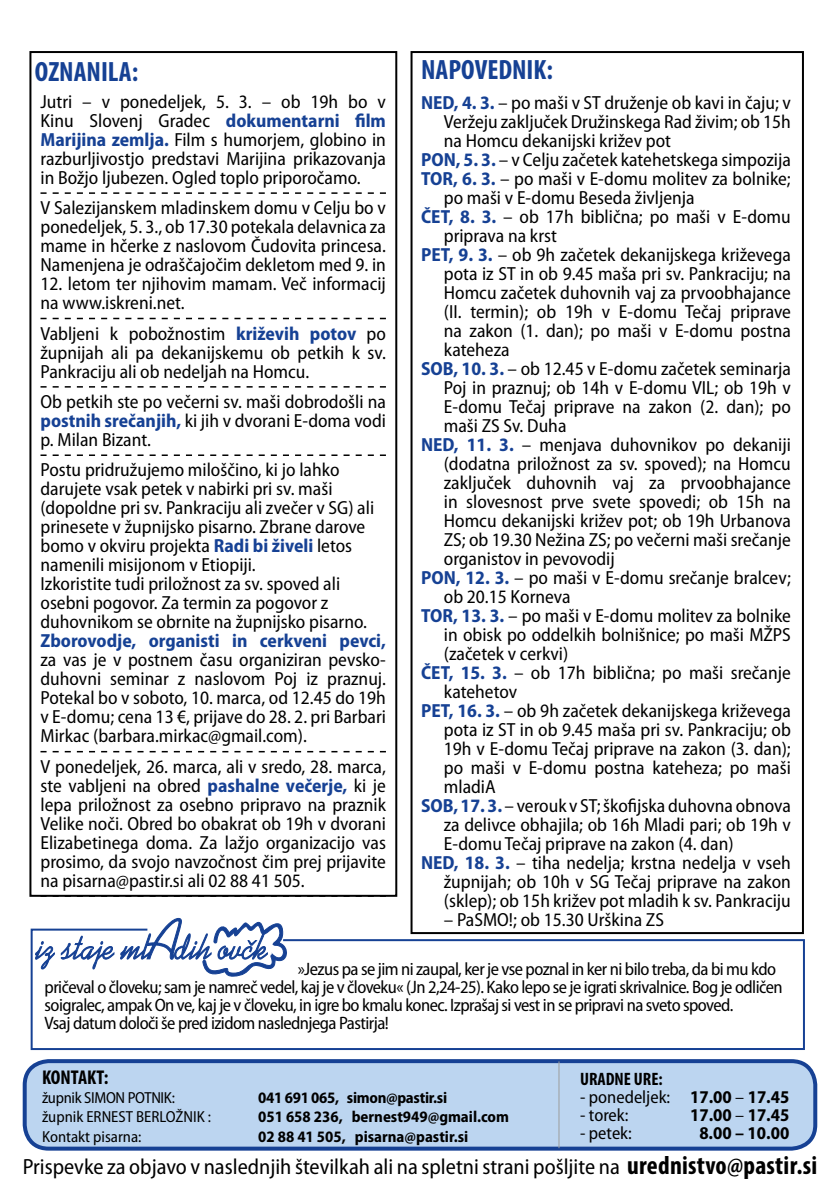
<style>
.page{position:relative;width:840px;height:1191px;background:#fff}
.page>*{position:absolute;margin:0;border:0;box-sizing:border-box;transform-origin:0 0}
.t1{font:700 condensed 28px "Myriad Pro";color:#164194}
.t2{font:semi-condensed 22px "Myriad Pro";color:#000}
.t3{font:700 condensed 20px "Myriad Pro";color:#000}
.t4{font:semi-condensed 19px/19px "Myriad Pro";color:#000;text-align:justify}
.t5{font:700 semi-condensed 19px "Myriad Pro";color:#164194}
.t6{font:semi-condensed 18px/18px "Myriad Pro";letter-spacing:-.03em;color:#000}
.t7{font:semi-condensed 18px "Myriad Pro";color:#000}
.t8{font:700 semi-condensed 18px "Myriad Pro";color:#000}
.t9{font:700 condensed 18px "Myriad Pro";color:#000}
.t10{font:700 semi-condensed 16px "Myriad Pro";color:#000}
.t11{font:semi-condensed 16px "Myriad Pro";color:#000}
.t12{font:700 semi-condensed 16px "Myriad Pro";letter-spacing:-.02em;color:#000}
.t13{font:semi-condensed 16px "Myriad Pro";letter-spacing:-.02em;color:#000}
.s1{font-weight:700;color:#164194}
.s2{font-weight:700}
.s3{font-weight:400}
.s4{font-weight:700;font-stretch:condensed;font-size:26px}
</style>
<div class="page">
<div style="left:25px;top:1061px;width:789px;height:87px;background:#bcd5f0;border-radius:24px"></div>
<div style="left:23px;top:1059px;width:793px;height:91px;border:4px solid #164194;border-radius:24px"></div>
<hr style="left:558px;top:1061px;width:1px;height:87px;background:#9d9d9c">
<div style="left:29px;top:51px;width:368px;height:845px;border:2px solid #000"></div>
<svg style="left:40px;top:192px;width:346px;height:2px"></svg>
<svg style="left:40px;top:318px;width:346px;height:1px"></svg>
<svg style="left:40px;top:386px;width:346px;height:1px"></svg>
<svg style="left:40px;top:454px;width:346px;height:2px"></svg>
<svg style="left:40px;top:751px;width:346px;height:1px"></svg>
<svg style="left:40px;top:895px;width:346px;height:1px"></svg>
<svg style="left:165px;top:917px;width:118px;height:10px"></svg>
<svg style="left:30px;top:927px;width:775px;height:124px"></svg>
<h1 class="t1" style="left:35px;top:54px;width:105px">OZNANILA:</h1>
<h1 class="t1" style="left:421px;top:53px;width:133px">NAPOVEDNIK:</h1>
<p class="t4" style="left:40px;top:92px;width:347px">Jutri – v ponedeljek, 5. 3. – ob 19h bo v Kinu Slovenj Gradec <span class="s1">dokumentarni film Marijina zemlja.</span> Film s humorjem, globino in razburljivostjo predstavi Marijina prikazovanja in Božjo ljubezen. Ogled toplo priporočamo.</p>
<p class="t4" style="left:40px;top:199px;width:347px">V Salezijanskem mladinskem domu v Celju bo v ponedeljek, 5. 3., ob 17.30 potekala delavnica za mame in hčerke z naslovom Čudovita princesa.<br>Namenjena je odraščajočim dekletom med 9. in</p>
<p class="t4" style="left:40px;top:275px;width:347px">12. letom ter njihovim mamam. Več informacij na www.iskreni.net.</p>
<p class="t4" style="left:40px;top:324px;width:347px">Vabljeni k pobožnostim <span class="s1">križevih potov</span> po župnijah ali pa dekanijskemu ob petkih k sv.<br>Pankraciju ali ob nedeljah na Homcu.</p>
<p class="t4" style="left:40px;top:392px;width:347px">Ob petkih ste po večerni sv. maši dobrodošli na <span class="s1">postnih srečanjih,</span> ki jih v dvorani E-doma vodi p. Milan Bizant.</p>
<p class="t4" style="left:40px;top:461px;width:335px;text-align:left">Postu pridružujemo miloščino, ki jo lahko darujete vsak petek v nabirki pri sv. maši (dopoldne pri sv. Pankraciju ali zvečer v SG) ali prinesete v župnijsko pisarno. Zbrane darove bomo v okviru projekta <span class="s1">Radi bi živeli</span> letos namenili misijonom v Etiopiji.<br>Izkoristite tudi priložnost za sv. spoved ali osebni pogovor. Za termin za pogovor z duhovnikom se obrnite na župnijsko pisarno.</p>
<p class="t5" style="left:40px;top:630px;width:347px">Zborovodje, organisti in cerkveni pevci,</p>
<p class="t4" style="left:40px;top:651px;width:347px">za vas je v postnem času organiziran pevsko&shy;duhovni seminar z naslovom Poj iz praznuj.<br>Potekal bo v soboto, 10. marca, od 12.45 do 19h v E-domu; cena 13 €, prijave do 28. 2. pri Barbari Mirkac (barbara.mirkac@gmail.com).</p>
<p class="t4" style="left:40px;top:757px;width:347px">V ponedeljek, 26. marca, ali v sredo, 28. marca, ste vabljeni na obred <span class="s1">pashalne večerje,</span> ki je lepa priložnost za osebno pripravo na praznik Velike noči. Obred bo obakrat ob 19h v dvorani Elizabetinega doma. Za lažjo organizacijo vas prosimo, da svojo navzočnost čim prej prijavite na pisarna@pastir.si ali 02 88 41 505.</p>
<p class="t4" style="left:421px;top:93px;width:371px"><span class="s1">NED, 4. 3.</span> – po maši v ST druženje ob kavi in čaju; v</p>
<p class="t4" style="left:443px;top:112px;width:348px">Veržeju zaključek Družinskega Rad živim; ob 15h</p>
<p class="t4" style="left:443px;top:131px;width:228px">na Homcu dekanijski križev pot</p>
<p class="t4" style="left:421px;top:150px;width:371px"><span class="s1">PON, 5. 3.</span> – v Celju začetek katehetskega simpozija</p>
<p class="t4" style="left:421px;top:169px;width:371px"><span class="s1">TOR, 6. 3.</span> – po maši v E-domu molitev za bolnike;</p>
<p class="t4" style="left:443px;top:188px;width:252px">po maši v E-domu Beseda življenja</p>
<p class="t4" style="left:421px;top:207px;width:371px"><span class="s1">ČET, 8. 3.</span> – ob 17h biblična; po maši v E-domu</p>
<p class="t4" style="left:443px;top:226px;width:114px">priprava na krst</p>
<p class="t4" style="left:421px;top:245px;width:371px"><span class="s1">PET, 9. 3.</span> – ob 9h začetek dekanijskega križevega</p>
<p class="t4" style="left:443px;top:264px;width:348px">pota iz ST in ob 9.45 maša pri sv. Pankraciju; na</p>
<p class="t4" style="left:443px;top:283px;width:348px">Homcu začetek duhovnih vaj za prvoobhajance</p>
<p class="t4" style="left:443px;top:302px;width:348px">(II. termin); ob 19h v E-domu Tečaj priprave</p>
<p class="t4" style="left:443px;top:321px;width:348px">na zakon (1. dan); po maši v E-domu postna</p>
<p class="t4" style="left:443px;top:340px;width:67px">kateheza</p>
<p class="t4" style="left:421px;top:359px;width:371px"><span class="s1">SOB, 10. 3.</span> – ob 12.45 v E-domu začetek seminarja</p>
<p class="t4" style="left:443px;top:378px;width:348px">Poj in praznuj; ob 14h v E-domu VIL; ob 19h v</p>
<p class="t4" style="left:443px;top:397px;width:348px">E-domu Tečaj priprave na zakon (2. dan); po</p>
<p class="t4" style="left:443px;top:416px;width:124px">maši ZS Sv. Duha</p>
<p class="t4" style="left:421px;top:435px;width:371px"><span class="s1">NED, 11. 3.</span> – menjava duhovnikov po dekaniji</p>
<p class="t4" style="left:443px;top:454px;width:348px">(dodatna priložnost za sv. spoved); na Homcu</p>
<p class="t4" style="left:443px;top:473px;width:348px">zaključek duhovnih vaj za prvoobhajance</p>
<p class="t4" style="left:443px;top:492px;width:348px">in slovesnost prve svete spovedi; ob 15h na</p>
<p class="t4" style="left:443px;top:511px;width:348px">Homcu dekanijski križev pot; ob 19h Urbanova</p>
<p class="t4" style="left:443px;top:530px;width:348px">ZS; ob 19.30 Nežina ZS; po večerni maši srečanje</p>
<p class="t4" style="left:443px;top:549px;width:172px">organistov in pevovodij</p>
<p class="t4" style="left:421px;top:568px;width:371px"><span class="s1">PON, 12. 3.</span> – po maši v E-domu srečanje bralcev;</p>
<p class="t4" style="left:443px;top:587px;width:128px">ob 20.15 Korneva</p>
<p class="t4" style="left:421px;top:606px;width:371px"><span class="s1">TOR, 13. 3.</span> – po maši v E-domu molitev za bolnike</p>
<p class="t4" style="left:443px;top:625px;width:348px">in obisk po oddelkih bolnišnice; po maši MŽPS</p>
<p class="t4" style="left:443px;top:644px;width:126px">(začetek v cerkvi)</p>
<p class="t4" style="left:421px;top:663px;width:371px"><span class="s1">ČET, 15. 3.</span> – ob 17h biblična; po maši srečanje</p>
<p class="t4" style="left:443px;top:682px;width:75px">katehetov</p>
<p class="t4" style="left:421px;top:701px;width:371px"><span class="s1">PET, 16. 3.</span> – ob 9h začetek dekanijskega križevega</p>
<p class="t4" style="left:443px;top:720px;width:348px">pota iz ST in ob 9.45 maša pri sv. Pankraciju; ob</p>
<p class="t4" style="left:443px;top:739px;width:348px">19h v E-domu Tečaj priprave na zakon (3. dan);</p>
<p class="t4" style="left:443px;top:758px;width:348px">po maši v E-domu postna kateheza; po maši</p>
<p class="t4" style="left:443px;top:777px;width:53px">mladiA</p>
<p class="t4" style="left:421px;top:796px;width:371px"><span class="s1">SOB, 17. 3.</span> – verouk v ST; škofijska duhovna obnova</p>
<p class="t4" style="left:443px;top:815px;width:348px">za delivce obhajila; ob 16h Mladi pari; ob 19h v</p>
<p class="t4" style="left:443px;top:834px;width:291px">E-domu Tečaj priprave na zakon (4. dan)</p>
<p class="t4" style="left:421px;top:853px;width:371px"><span class="s1">NED, 18. 3.</span> – tiha nedelja; krstna nedelja v vseh</p>
<p class="t4" style="left:443px;top:872px;width:348px">župnijah; ob 10h v SG Tečaj priprave na zakon</p>
<p class="t4" style="left:443px;top:891px;width:348px">(sklep); ob 15h križev pot mladih k sv. Pankraciju</p>
<p class="t4" style="left:443px;top:910px;width:221px">– PaSMO!; ob 15.30 Urškina ZS</p>
<p class="t6" style="left:45px;top:960px;width:739px;text-indent:253px">»Jezus pa se jim ni zaupal, ker je vse poznal in ker ni bilo treba, da bi mu kdo pričeval o človeku; sam je namreč vedel, kaj je v človeku« (Jn 2,24-25). Kako lepo se je igrati skrivalnice. Bog je odličen soigralec, ampak On ve, kaj je v človeku, in igre bo kmalu konec. Izprašaj si vest in se pripravi na sveto spoved.<br>Vsaj datum določi še pred izidom naslednjega Pastirja!</p>
<p class="t3" style="left:42px;top:1065px;width:68px">KONTAKT:</p>
<p class="t13" style="left:42px;top:1089px;width:135px">župnik SIMON POTNIK:</p>
<p class="t12" style="left:258px;top:1089px;width:190px">041 691 065, simon@pastir.si</p>
<p class="t11" style="left:42px;top:1108px;width:171px">župnik ERNEST BERLOŽNIK :</p>
<p class="t10" style="left:258px;top:1108px;width:252px">051 658 236, bernest949@gmail.com</p>
<p class="t11" style="left:42px;top:1127px;width:101px">Kontakt pisarna:</p>
<p class="t10" style="left:258px;top:1127px;width:211px">02 88 41 505, pisarna@pastir.si</p>
<p class="t9" style="left:579px;top:1068px;width:84px">URADNE URE:</p>
<p class="t7" style="left:579px;top:1087px;width:211px">- ponedeljek: <span class="s2">17.00</span> – <span class="s2">17.45</span></p>
<p class="t6" style="left:579px;top:1106px;width:50px">- torek:</p>
<p class="t8" style="left:689px;top:1105px;width:101px">17.00 <span class="s3">–</span> 17.45</p>
<p class="t6" style="left:579px;top:1124px;width:53px">- petek:</p>
<p class="t8" style="left:699px;top:1123px;width:91px">8.00 – 10.00</p>
<p class="t2" style="left:23px;top:1154px;width:795px">Prispevke za objavo v naslednjih številkah ali na spletni strani pošljite na <span class="s4">urednistvo@pastir.si</span></p>
</div>
